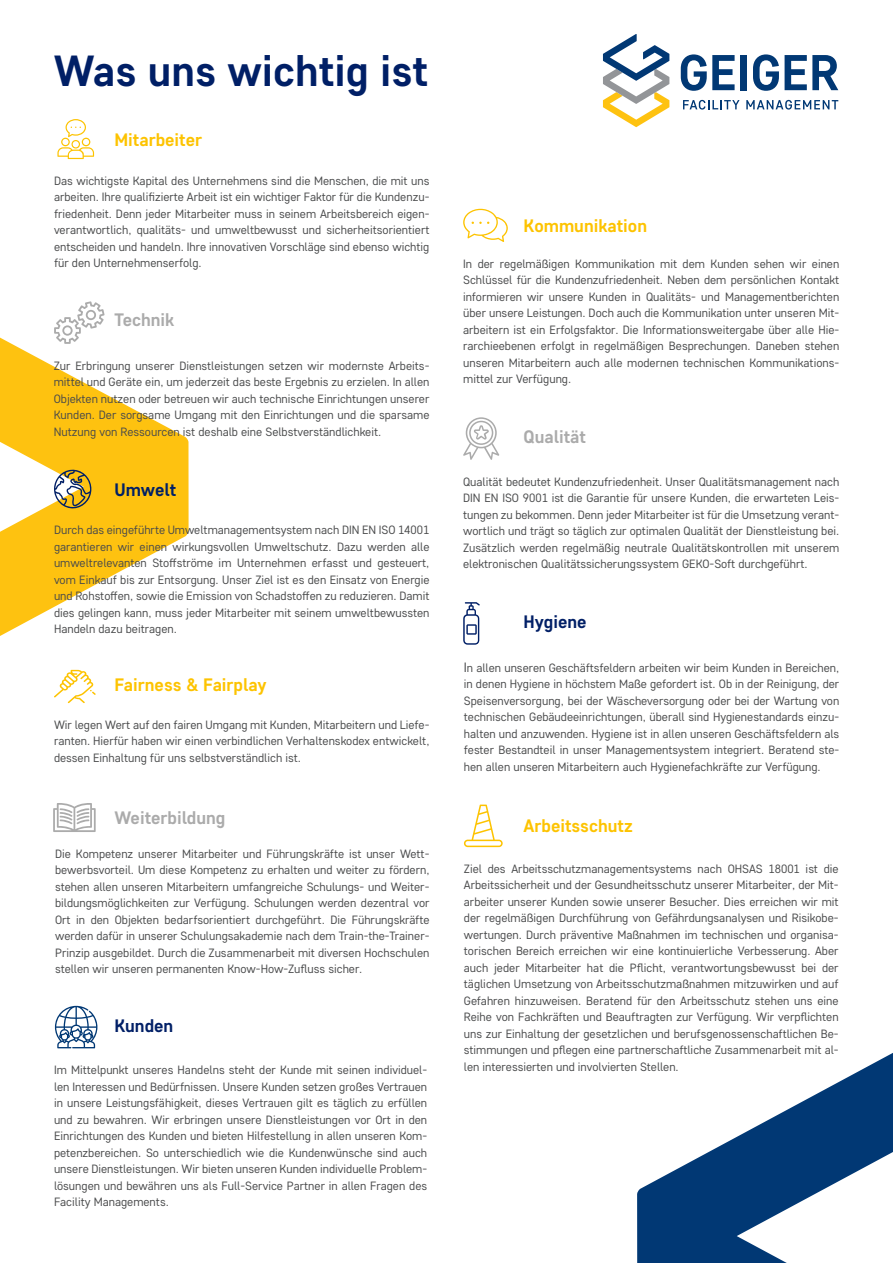
<style>
.page{position:relative;width:893px;height:1263px;background:#fff}
.page>*{position:absolute;margin:0;border:0;box-sizing:border-box;transform-origin:0 0}
.t1{font:700 43.5px "Core Sans D55";color:#001f66}
.t2{font:700 18px "Core Sans D55";color:#fdc300}
.t3{font:700 18px "Core Sans D55";color:#ababab}
.t4{font:700 18px "Core Sans D55";color:#001f66}
.t5{font:12px/16.5px "Core Sans D35";color:#494a4b;text-align:justify}
.s1{font-size:13.5px}
</style>
<div class="page">
<svg style="left:0;top:337px;width:189px;height:367px"></svg>
<svg style="left:637px;top:1053px;width:256px;height:210px"></svg>
<svg style="left:681px;top:54px;width:54px;height:37px"></svg>
<div style="left:740px;top:55px;width:7px;height:35px;background:#013874"></div>
<svg style="left:753px;top:54px;width:26px;height:37px"></svg>
<svg style="left:785px;top:55px;width:53px;height:35px"></svg>
<svg style="left:683px;top:100px;width:56px;height:10px"></svg>
<svg style="left:746px;top:100px;width:92px;height:10px"></svg>
<svg style="left:603px;top:34px;width:66px;height:93px"></svg>
<svg style="left:54px;top:470px;width:37px;height:38px"></svg>
<svg style="left:463px;top:602px;width:17px;height:43px"></svg>
<svg style="left:463px;top:417px;width:36px;height:43px"></svg>
<svg style="left:53px;top:803px;width:43px;height:29px"></svg>
<svg style="left:54px;top:670px;width:42px;height:33px"></svg>
<svg style="left:57px;top:119px;width:37px;height:40px"></svg>
<svg style="left:463px;top:209px;width:45px;height:33px"></svg>
<svg style="left:464px;top:804px;width:39px;height:43px"></svg>
<svg style="left:54px;top:301px;width:50px;height:43px"></svg>
<svg style="left:55px;top:1006px;width:42px;height:42px"></svg>
<p class="t1" style="left:54px;top:42px;width:376px">Was uns wichtig ist</p>
<p class="t2" style="left:114px;top:128px;width:89px">Mitarbeiter</p>
<p class="t5" style="left:54px;top:172px;width:377px">Das wichtigste Kapital des Unternehmens sind die Menschen, die mit uns arbeiten. Ihre qualifizierte Arbeit ist ein wichtiger Faktor für die Kundenzu&shy;friedenheit. Denn jeder Mitarbeiter muss in seinem Arbeitsbereich eigen&shy;verantwortlich, qualitäts- und umweltbewusst und sicherheitsorientiert entscheiden und handeln. Ihre innovativen Vorschläge sind ebenso wichtig für den Unternehmenserfolg.</p>
<p class="t3" style="left:114px;top:308px;width:61px">Technik</p>
<p class="t5" style="left:54px;top:357px;width:377px">Zur Erbringung unserer Dienstleistungen setzen wir modernste Arbeits&shy;mittel und Geräte ein, um jederzeit das beste Ergebnis zu erzielen. In allen Objekten nutzen oder betreuen wir auch technische Einrichtungen unserer Kunden. Der sorgsame Umgang mit den Einrichtungen und die sparsame Nutzung von Ressourcen ist deshalb eine Selbstverständlichkeit.</p>
<p class="t4" style="left:114px;top:478px;width:63px">Umwelt</p>
<p class="t5" style="left:54px;top:521px;width:377px">Durch das eingeführte Umweltmanagementsystem nach DIN EN ISO 14001 garantieren wir einen wirkungsvollen Umweltschutz. Dazu werden alle umweltrelevanten Stoffströme im Unternehmen erfasst und gesteuert, vom Einkauf bis zur Entsorgung. Unser Ziel ist es den Einsatz von Energie und Rohstoffen, sowie die Emission von Schadstoffen zu reduzieren. Damit dies gelingen kann, muss jeder Mitarbeiter mit seinem umweltbewussten Handeln dazu beitragen.</p>
<p class="t2" style="left:114px;top:673px;width:154px">Fairness &amp; Fairplay</p>
<p class="t5" style="left:54px;top:716px;width:377px">Wir legen Wert auf den fairen Umgang mit Kunden, Mitarbeitern und Liefe&shy;ranten. Hierfür haben wir einen verbindlichen Verhaltenskodex entwickelt, dessen Einhaltung für uns selbstverständlich ist.</p>
<p class="t3" style="left:114px;top:806px;width:113px">Weiterbildung</p>
<p class="t5" style="left:55px;top:845px;width:376px">Die Kompetenz unserer Mitarbeiter und Führungskräfte ist unser Wett&shy;bewerbsvorteil. Um diese Kompetenz zu erhalten und weiter zu fördern, stehen allen unseren Mitarbeitern umfangreiche Schulungs- und Weiter&shy;bildungsmöglichkeiten zur Verfügung. Schulungen werden dezentral vor Ort in den Objekten bedarfsorientiert durchgeführt. Die Führungskräfte werden dafür in unserer Schulungsakademie nach dem Train-the-Trainer-Prinzip ausgebildet. Durch die Zusammenarbeit mit diversen Hochschulen stellen wir unseren permanenten Know-How-Zufluss sicher.</p>
<p class="t4" style="left:114px;top:1014px;width:60px">Kunden</p>
<p class="t5" style="left:54px;top:1061px;width:375px">Im Mittelpunkt unseres Handelns steht der Kunde mit seinen individuel&shy;len Interessen und Bedürfnissen. Unsere Kunden setzen großes Vertrauen in unsere Leistungsfähigkeit, dieses Vertrauen gilt es täglich zu erfüllen und zu bewahren. Wir erbringen unsere Dienstleistungen vor Ort in den Einrichtungen des Kunden und bieten Hilfestellung in allen unseren Kom&shy;petenzbereichen. So unterschiedlich wie die Kundenwünsche sind auch unsere Dienstleistungen. Wir bieten unseren Kunden individuelle Problem&shy;lösungen und bewähren uns als Full-Service Partner in allen Fragen des Facility Managements.</p>
<p class="t2" style="left:524px;top:214px;width:125px">Kommunikation</p>
<p class="t5" style="left:463px;top:255px;width:378px">In der regelmäßigen Kommunikation mit dem Kunden sehen wir einen Schlüssel für die Kundenzufriedenheit. Neben dem persönlichen Kontakt informieren wir unsere Kunden in Qualitäts- und Managementberichten über unsere Leistungen. Doch auch die Kommunikation unter unseren Mit&shy;arbeitern ist ein Erfolgsfaktor. Die Informationsweitergabe über alle Hie&shy;rarchieebenen erfolgt in regelmäßigen Besprechungen. Daneben stehen unseren Mitarbeitern auch alle modernen technischen Kommunikations&shy;mittel zur Verfügung.</p>
<p class="t3" style="left:524px;top:425px;width:64px">Qualität</p>
<p class="t5" style="left:463px;top:473px;width:378px">Qualität bedeutet Kundenzufriedenheit. Unser Qualitätsmanagement nach DIN EN ISO 9001 ist die Garantie für unsere Kunden, die erwarteten Leis&shy;tungen zu bekommen. Denn jeder Mitarbeiter ist für die Umsetzung verant&shy;wortlich und trägt so täglich zur optimalen Qualität der Dienstleistung bei.<br>Zusätzlich werden regelmäßig neutrale Qualitätskontrollen mit unserem elektronischen Qualitätssicherungssystem GEKO-Soft durchgeführt.</p>
<p class="t4" style="left:524px;top:610px;width:64px">Hygiene</p>
<p class="t5" style="left:464px;top:659px;width:377px"><span class="s1">I</span>n allen unseren Geschäftsfeldern arbeiten wir beim Kunden in Bereichen, in denen Hygiene in höchstem Maße gefordert ist. Ob in der Reinigung, der Speisenversorgung, bei der Wäscheversorgung oder bei der Wartung von technischen Gebäudeeinrichtungen, überall sind Hygienestandards einzu&shy;halten und anzuwenden. Hygiene ist in allen unseren Geschäftsfeldern als fester Bestandteil in unser Managementsystem integriert. Beratend ste&shy;hen allen unseren Mitarbeitern auch Hygienefachkräfte zur Verfügung.</p>
<p class="t2" style="left:524px;top:814px;width:111px">Arbeitsschutz</p>
<p class="t5" style="left:464px;top:860px;width:376px">Ziel des Arbeitsschutzmanagementsystems nach OHSAS 18001 ist die Arbeitssicherheit und der Gesundheitsschutz unserer Mitarbeiter, der Mit&shy;arbeiter unserer Kunden sowie unserer Besucher. Dies erreichen wir mit der regelmäßigen Durchführung von Gefährdungsanalysen und Risikobe&shy;wertungen. Durch präventive Maßnahmen im technischen und organisa&shy;torischen Bereich erreichen wir eine kontinuierliche Verbesserung. Aber auch jeder Mitarbeiter hat die Pflicht, verantwortungsbewusst bei der täglichen Umsetzung von Arbeitsschutzmaßnahmen mitzuwirken und auf Gefahren hinzuweisen. Beratend für den Arbeitsschutz stehen uns eine Reihe von Fachkräften und Beauftragten zur Verfügung. Wir verpflichten uns zur Einhaltung der gesetzlichen und berufsgenossenschaftlichen Be&shy;stimmungen und pflegen eine partnerschaftliche Zusammenarbeit mit al&shy;len interessierten und involvierten Stellen.</p>
</div>
